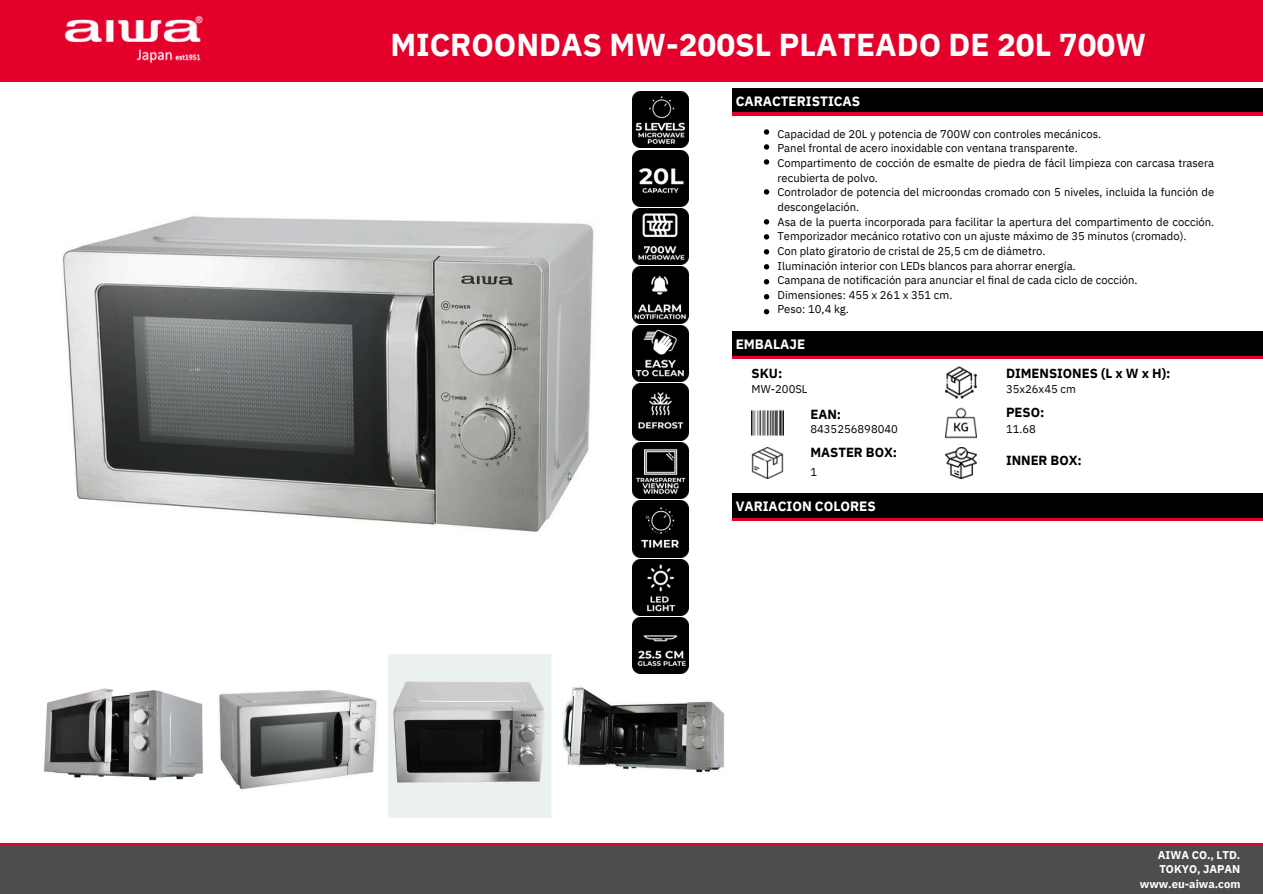
<style>
.page{position:relative;width:1263px;height:894px;background:#fff}
.page>*{position:absolute;margin:0;border:0;box-sizing:border-box;transform-origin:0 0}
.t1{font:700 31.5px "IBM Plex Sans";color:#fff}
.t2{font:700 13.5px "IBM Plex Sans";color:#fff}
.t3{font:700 13.2px "IBM Plex Sans";color:#000}
.t4{font:11.25px/14.7px "IBM Plex Sans";color:#000}
.t5{font:700 11.25px/14.7px "IBM Plex Sans";color:#fff;text-align:right}
</style>
<div class="page">
<div style="left:0;top:842px;width:1263px;height:50px;background:#4e4d4d"></div>
<hr style="left:0;top:842px;width:1263px;height:3px;background:#e4002b">
<img style="left:38px;top:81px;width:568px;height:451px">
<div style="left:732px;top:89px;width:531px;height:26px;background:#000"></div>
<div style="left:732px;top:332px;width:531px;height:26px;background:#000"></div>
<div style="left:732px;top:493px;width:531px;height:27px;background:#000"></div>
<hr style="left:732px;top:113px;width:531px;height:2px;background:#e4002b">
<svg style="left:764px;top:129px;width:5px;height:6px"></svg>
<svg style="left:764px;top:144px;width:5px;height:6px"></svg>
<svg style="left:764px;top:159px;width:5px;height:6px"></svg>
<svg style="left:764px;top:189px;width:5px;height:5px"></svg>
<svg style="left:764px;top:219px;width:5px;height:5px"></svg>
<svg style="left:764px;top:234px;width:5px;height:5px"></svg>
<svg style="left:764px;top:249px;width:5px;height:5px"></svg>
<svg style="left:764px;top:264px;width:5px;height:5px"></svg>
<svg style="left:764px;top:279px;width:5px;height:5px"></svg>
<svg style="left:764px;top:294px;width:5px;height:5px"></svg>
<svg style="left:764px;top:309px;width:5px;height:5px"></svg>
<hr style="left:732px;top:356px;width:531px;height:2px;background:#e4002b">
<img style="left:945px;top:367px;width:32px;height:31px">
<img style="left:752px;top:410px;width:31px;height:26px">
<img style="left:945px;top:407px;width:32px;height:31px">
<img style="left:752px;top:447px;width:31px;height:31px">
<img style="left:945px;top:447px;width:32px;height:31px">
<hr style="left:732px;top:518px;width:531px;height:2px;background:#e4002b">
<img style="left:43px;top:688px;width:160px;height:93px">
<img style="left:219px;top:654px;width:505px;height:163px">
<div style="left:0;top:0;width:1263px;height:81px;background:#e4002b"></div>
<img style="left:64px;top:15px;width:139px;height:48px">
<img style="left:633px;top:91px;width:56px;height:57px">
<img style="left:633px;top:150px;width:56px;height:56px">
<img style="left:633px;top:208px;width:56px;height:57px">
<img style="left:633px;top:267px;width:56px;height:56px">
<img style="left:633px;top:325px;width:56px;height:56px">
<img style="left:633px;top:384px;width:56px;height:56px">
<img style="left:633px;top:442px;width:56px;height:56px">
<img style="left:633px;top:500px;width:56px;height:57px">
<img style="left:633px;top:559px;width:56px;height:56px">
<img style="left:633px;top:617px;width:56px;height:56px">
<p class="t1" style="left:390px;top:23px;width:757px">MICROONDAS MW-200SL PLATEADO DE 20L 700W</p>
<p class="t2" style="left:736px;top:92px;width:126px">CARACTERISTICAS</p>
<p class="t4" style="left:777px;top:126px;width:325px">Capacidad de 20L y potencia de 700W con controles mecánicos.</p>
<p class="t4" style="left:777px;top:141px;width:302px">Panel frontal de acero inoxidable con ventana transparente.</p>
<h2 class="t4" style="left:777px;top:155px;width:438px">Compartimento de cocción de esmalte de piedra de fácil limpieza con carcasa trasera recubierta de polvo.</h2>
<h2 class="t4" style="left:777px;top:185px;width:438px">Controlador de potencia del microondas cromado con 5 niveles, incluida la función de descongelación.</h2>
<h4 class="t4" style="left:777px;top:214px;width:438px">Asa de la puerta incorporada para facilitar la apertura del compartimento de cocción.<br>Temporizador mecánico rotativo con un ajuste máximo de 35 minutos (cromado).</h4>
<p class="t4" style="left:777px;top:243px;width:269px">Con plato giratorio de cristal de 25,5 cm de diámetro.</p>
<p class="t4" style="left:777px;top:258px;width:300px">Iluminación interior con LEDs blancos para ahorrar energía.</p>
<h4 class="t4" style="left:777px;top:272px;width:361px">Campana de notificación para anunciar el final de cada ciclo de cocción.</h4>
<p class="t4" style="left:777px;top:287px;width:176px">Dimensiones: 455 x 261 x 351 cm.</p>
<p class="t4" style="left:777px;top:302px;width:73px">Peso: 10,4 kg.</p>
<h3 class="t2" style="left:736px;top:335px;width:71px">EMBALAJE</h3>
<h2 class="t3" style="left:752px;top:365px;width:32px">SKU:</h2>
<p class="t4" style="left:752px;top:381px;width:57px">MW-200SL</p>
<p class="t3" style="left:810px;top:405px;width:32px">EAN:</p>
<p class="t4" style="left:810px;top:421px;width:89px">8435256898040</p>
<p class="t3" style="left:810px;top:443px;width:88px">MASTER BOX:</p>
<p class="t4" style="left:810px;top:464px;width:8px">1</p>
<h2 class="t2" style="left:736px;top:497px;width:142px">VARIACION COLORES</h2>
<p class="t3" style="left:1006px;top:365px;width:166px">DIMENSIONES (L x W x H):</p>
<p class="t4" style="left:1006px;top:381px;width:71px">35x26x45 cm</p>
<p class="t3" style="left:1006px;top:403px;width:40px">PESO:</p>
<p class="t4" style="left:1006px;top:421px;width:32px">11.68</p>
<p class="t3" style="left:1006px;top:452px;width:77px">INNER BOX:</p>
<p class="t5" style="left:1140px;top:846px;width:102px">AIWA CO., LTD.<br>TOKYO, JAPAN www.eu-aiwa.com</p>
</div>
